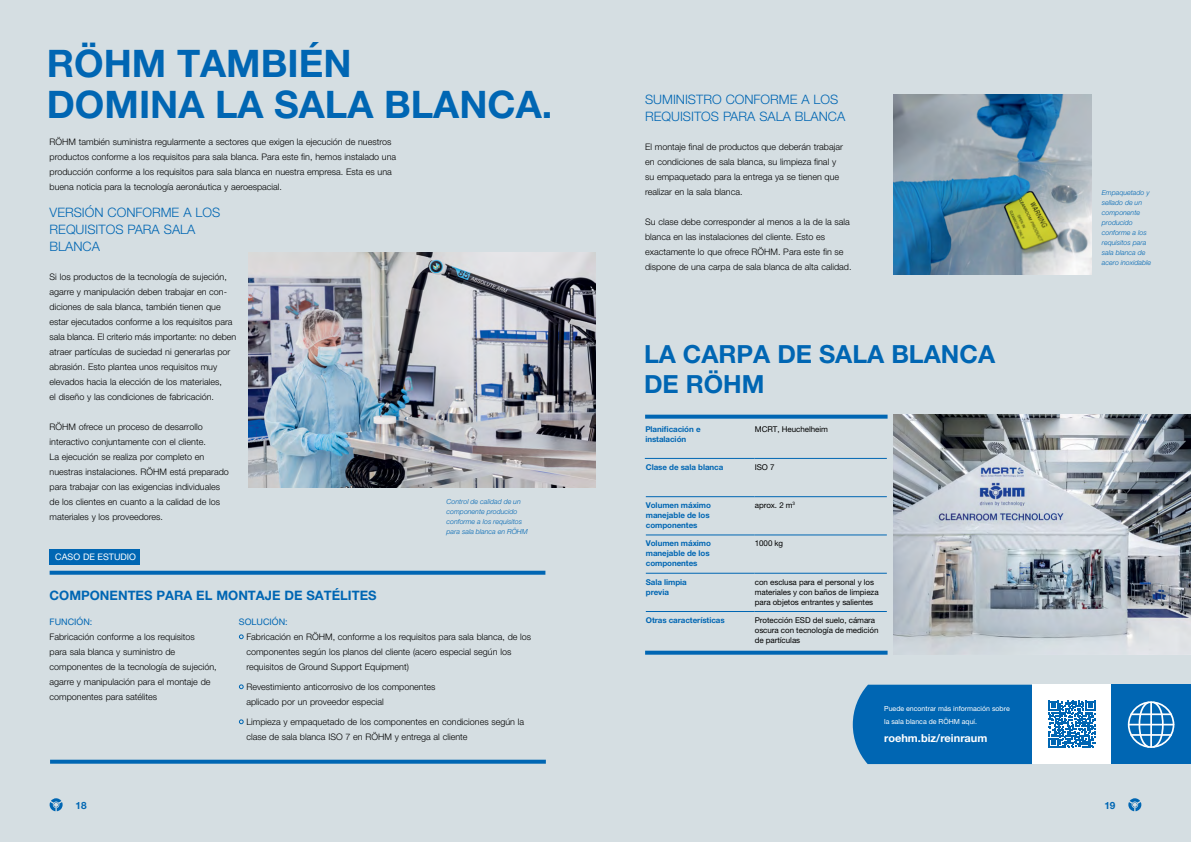
<style>
.page{position:relative;width:1191px;height:842px;background:#d5dee2}
.page>*{position:absolute;margin:0;border:0;box-sizing:border-box;transform-origin:0 0}
.t1{font:700 38px/41px "Helvetica Neue LT Pro";color:#0066b3}
.t2{font:700 25px/30px "Helvetica Neue LT Pro";color:#0066b3}
.t3{font:300 13px/17px "Helvetica Neue LT Pro";color:#0066b3}
.t4{font:700 13px "Helvetica Neue LT Pro";color:#0066b3}
.t5{font:700 11px "Helvetica Neue LT Pro";color:#fff}
.t6{font:700 10px "Helvetica Neue LT Pro";color:#0066b3}
.t7{font:300 9px/15px "Helvetica Neue LT Pro";color:#000}
.t8{font:9px "Helvetica Neue LT Pro";color:#0066b3}
.t9{font:9px "Helvetica Neue LT Pro";color:#fff}
.t10{font:8px/10px "Helvetica Neue LT Pro";letter-spacing:-.005em;color:#000}
.t11{font:700 8px/10px "Helvetica Neue LT Pro";letter-spacing:-.005em;color:#0066b3}
.t12{font:italic 300 7px/10px "Helvetica Neue LT Pro";color:#0066b3}
.t13{font:7px/12.9px "Helvetica Neue LT Pro";color:#fff}
</style>
<div class="page">
<img style="left:248px;top:253px;width:347px;height:235px">
<img style="left:893px;top:95px;width:198px;height:180px">
<div style="left:852px;top:685px;width:180px;height:79px;background:#0066b3"></div>
<div style="left:1032px;top:685px;width:79px;height:79px;background:#fff"></div>
<svg style="left:1048px;top:701px;width:47px;height:47px"></svg>
<div style="left:1111px;top:685px;width:80px;height:79px;background:#0066b3"></div>
<div style="left:1127px;top:701px;width:47px;height:47px;border:2px solid #fff;border-radius:50%"></div>
<hr style="left:1128px;top:724px;width:45px;height:1px;background:#fff">
<hr style="left:1131px;top:713px;width:40px;height:2px;background:#fff">
<hr style="left:1131px;top:734px;width:40px;height:2px;background:#fff">
<svg style="left:1137px;top:701px;width:27px;height:47px"></svg>
<svg style="left:1128px;top:798px;width:13px;height:13px"></svg>
<svg style="left:50px;top:798px;width:13px;height:13px"></svg>
<svg style="left:239px;top:634px;width:5px;height:5px"></svg>
<svg style="left:239px;top:684px;width:5px;height:5px"></svg>
<svg style="left:239px;top:719px;width:5px;height:5px"></svg>
<svg style="left:50px;top:571px;width:495px;height:4px;background:#0e6eb6"></svg>
<img style="left:893px;top:415px;width:298px;height:240px">
<hr style="left:645px;top:458px;width:109px;height:1px;background:#0066b3">
<hr style="left:754px;top:458px;width:133px;height:1px;background:#0066b3">
<hr style="left:646px;top:496px;width:108px;height:1px;background:#0066b3">
<hr style="left:754px;top:496px;width:133px;height:1px;background:#0066b3">
<hr style="left:646px;top:535px;width:108px;height:1px;background:#0066b3">
<hr style="left:754px;top:535px;width:133px;height:1px;background:#0066b3">
<hr style="left:646px;top:573px;width:108px;height:1px;background:#0066b3">
<hr style="left:754px;top:573px;width:133px;height:1px;background:#0066b3">
<hr style="left:646px;top:611px;width:108px;height:1px;background:#0066b3">
<hr style="left:754px;top:611px;width:133px;height:1px;background:#0066b3">
<svg style="left:645px;top:415px;width:242px;height:4px"></svg>
<svg style="left:645px;top:651px;width:242px;height:4px"></svg>
<svg style="left:50px;top:760px;width:496px;height:4px;background:#0f6eb6"></svg>
<div style="left:50px;top:550px;width:90px;height:15px;background:#0066b3"></div>
<h1 class="t1" style="left:47px;top:42px;width:507px">RÖHM TAMBIÉN<br>DOMINA LA SALA BLANCA.</h1>
<p class="t7" style="left:50px;top:134px;width:348px">RÖHM también suministra regularmente a sectores que exigen la ejecución de nuestros productos conforme a los requisitos para sala blanca. Para este fin, hemos instalado una producción conforme a los requisitos para sala blanca en nuestra empresa. Esta es una buena noticia para la tecnología aeronáutica y aeroespacial.</p>
<h3 class="t3" style="left:50px;top:204px;width:172px">VERSIÓN CONFORME A LOS<br>REQUISITOS PARA SALA<br>BLANCA</h3>
<p class="t7" style="left:50px;top:269px;width:188px">Si los productos de la tecnología de sujeción, agarre y manipulación deben trabajar en con&shy;diciones de sala blanca, también tienen que estar ejecutados conforme a los requisitos para sala blanca. El criterio más importante: no deben atraer partículas de suciedad ni generarlas por abrasión. Esto plantea unos requisitos muy elevados hacia la elección de los materiales,<br>el diseño y las condiciones de fabricación.</p>
<p class="t7" style="left:50px;top:419px;width:181px">RÖHM ofrece un proceso de desarrollo interactivo conjuntamente con el cliente.<br>La ejecución se realiza por completo en nuestras instalaciones. RÖHM está preparado para trabajar con las exigencias individuales de los clientes en cuanto a la calidad de los materiales y los proveedores.</p>
<p class="t12" style="left:446px;top:496px;width:83px">Control de calidad de un componente producido conforme a los requisitos para sala blanca en RÖHM</p>
<p class="t9" style="left:55px;top:552px;width:82px">CASO DE ESTUDIO</p>
<h3 class="t4" style="left:50px;top:587px;width:328px">COMPONENTES PARA EL MONTAJE DE SATÉLITES</h3>
<p class="t8" style="left:50px;top:616px;width:44px">FUNCIÓN:</p>
<p class="t7" style="left:50px;top:629px;width:169px">Fabricación conforme a los requisitos<br>para sala blanca y suministro de componentes de la tecnología de sujeción, agarre y manipulación para el montaje de componentes para satélites</p>
<p class="t8" style="left:239px;top:616px;width:50px">SOLUCIÓN:</p>
<p class="t7" style="left:246px;top:629px;width:286px">Fabricación en RÖHM, conforme a los requisitos para sala blanca, de los componentes según los planos del cliente (acero especial según los requisitos de Ground Support Equipment)</p>
<p class="t7" style="left:246px;top:679px;width:190px">Revestimiento anticorrosivo de los componentes aplicado por un proveedor especial</p>
<p class="t7" style="left:246px;top:714px;width:279px">Limpieza y empaquetado de los componentes en condiciones según la clase de sala blanca ISO 7 en RÖHM y entrega al cliente</p>
<h3 class="t3" style="left:645px;top:90px;width:202px">SUMINISTRO CONFORME A LOS<br>REQUISITOS PARA SALA BLANCA</h3>
<p class="t7" style="left:645px;top:139px;width:199px">El montaje final de productos que deberán trabajar en condiciones de sala blanca, su limpieza final y su empaquetado para la entrega ya se tienen que realizar en la sala blanca.</p>
<p class="t7" style="left:645px;top:214px;width:208px">Su clase debe corresponder al menos a la de la sala blanca en las instalaciones del cliente. Esto es exactamente lo que ofrece RÖHM. Para este fin se dispone de una carpa de sala blanca de alta calidad.</p>
<h2 class="t2" style="left:644px;top:339px;width:353px">LA CARPA DE SALA BLANCA<br>DE RÖHM</h2>
<p class="t11" style="left:645px;top:423px;width:57px">Planificación e instalación</p>
<p class="t10" style="left:755px;top:424px;width:75px">MCRT, Heuchelheim</p>
<p class="t11" style="left:646px;top:462px;width:79px">Clase de sala blanca</p>
<p class="t10" style="left:755px;top:462px;width:21px">ISO 7</p>
<p class="t11" style="left:646px;top:500px;width:67px">Volumen máximo manejable de los componentes</p>
<p class="t10" style="left:755px;top:500px;width:42px">aprox. 2 m<sup>3</sup></p>
<p class="t11" style="left:646px;top:538px;width:67px">Volumen máximo manejable de los componentes</p>
<p class="t10" style="left:755px;top:538px;width:30px">1000 kg</p>
<p class="t11" style="left:646px;top:577px;width:43px">Sala limpia previa</p>
<p class="t10" style="left:755px;top:577px;width:125px">con esclusa para el personal y los materiales y con baños de limpieza para objetos entrantes y salientes</p>
<p class="t11" style="left:646px;top:615px;width:80px">Otras características</p>
<p class="t10" style="left:755px;top:615px;width:125px">Protección ESD del suelo, cámara oscura con tecnología de medición de partículas</p>
<p class="t13" style="left:884px;top:702px;width:127px">Puede encontrar más información sobre la sala blanca de RÖHM aquí.</p>
<p class="t5" style="left:884px;top:731px;width:105px">roehm.biz/reinraum</p>
<p class="t12" style="left:1102px;top:187px;width:51px">Empaquetado y sellado de un componente producido conforme a los requisitos para sala blanca de acero inoxidable</p>
<p class="t6" style="left:75px;top:799px;width:13px">18</p>
<p class="t6" style="left:1104px;top:799px;width:13px">19</p>
</div>
